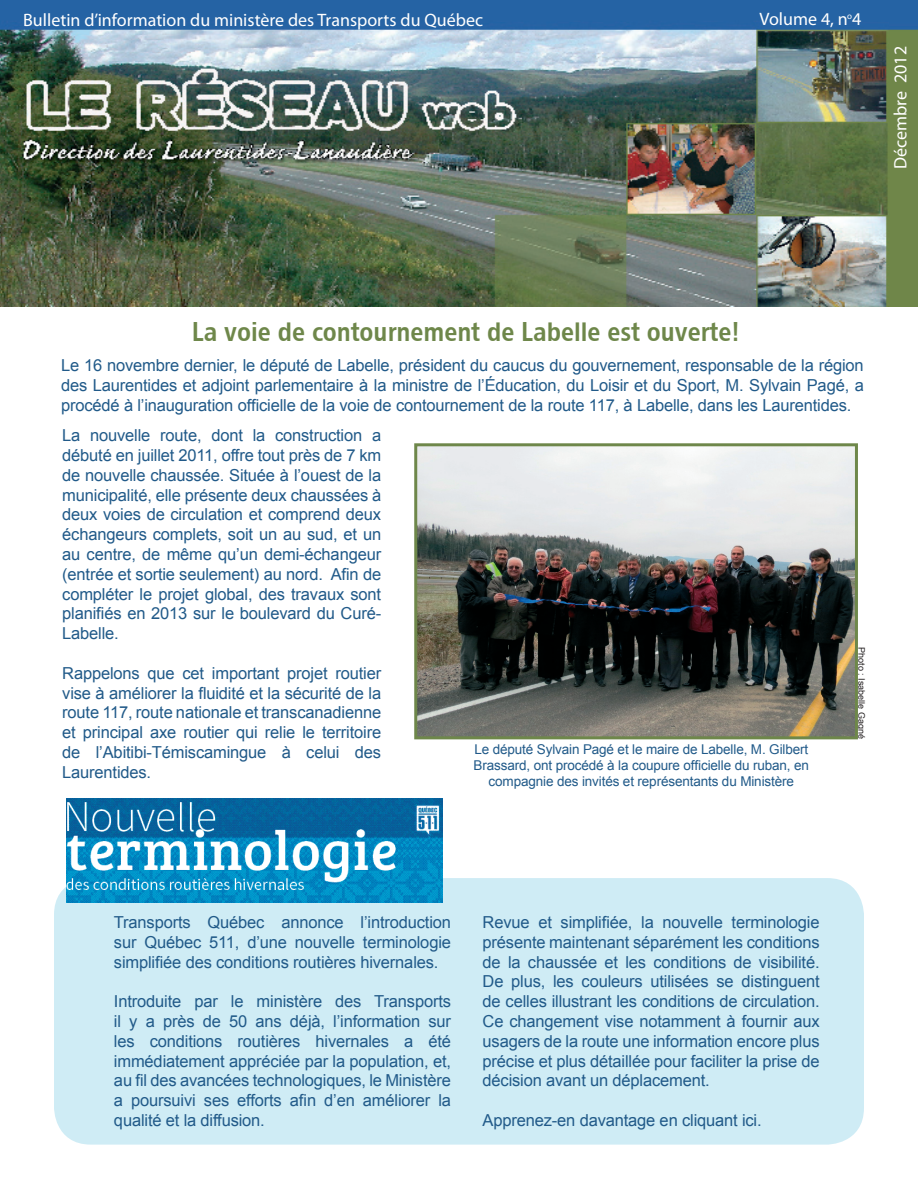
<style>
.page{position:relative;width:918px;height:1188px;background:#fff}
.page>*{position:absolute;margin:0;border:0;box-sizing:border-box;transform-origin:0 0}
.t1{font:27px "Chaloult Cond Demi Gras Normal";color:#6e874a}
.t2{font:18px "Myriad Pro";color:#fff}
.t3{font:16.5px/19.8px "Arial";letter-spacing:-.01em;color:#215a89;text-align:justify}
.t4{font:13.5px/16.2px "Arial";letter-spacing:-.01em;color:#215a89;text-align:center}
.t5{font:9px "Arial";color:#231f20}
</style>
<div class="page">
<div style="left:57px;top:881px;width:804px;height:261px;background:#cfecf5;border-radius:34px"></div>
<div style="left:54px;top:878px;width:810px;height:267px;border:6px solid #009dce;border-radius:34px"></div>
<img style="left:0;top:0;width:918px;height:306px">
<img style="left:67px;top:798px;width:375px;height:104px">
<img style="left:418px;top:447px;width:436px;height:288px">
<div style="left:414px;top:443px;width:444px;height:296px;border:3px solid #6e874a"></div>
<p class="t2" style="left:23px;top:8px;width:461px">Bulletin d’information du ministère des Transports du Québec</p>
<p class="t2" style="left:760px;top:8px;width:103px">Volume 4, n<sup>o</sup>4</p>
<p class="t2" style="left:889px;top:169px;width:124px;rotate:-90deg">Décembre 2012</p>
<h1 class="t1" style="left:192px;top:314px;width:549px">La voie de contournement de Labelle est ouverte!</h1>
<p class="t3" style="left:61px;top:356px;width:804px">Le 16 novembre dernier, le député de Labelle, président du caucus du gouvernement, responsable de la région des Laurentides et adjoint parlementaire à la ministre de l’Éducation, du Loisir et du Sport, M. Sylvain Pagé, a procédé à l’inauguration officielle de la voie de contournement de la route 117, à Labelle, dans les Laurentides.</p>
<p class="t3" style="left:62px;top:426px;width:321px">La nouvelle route, dont la construction a débuté en juillet 2011, offre tout près de 7 km de nouvelle chaussée. Située à l’ouest de la municipalité, elle présente deux chaussées à deux voies de circulation et comprend deux échangeurs complets, soit un au sud, et un au centre, de même qu’un demi-échangeur (entrée et sortie seulement) au nord. Afin de compléter le projet global, des travaux sont planifiés en 2013 sur le boulevard du Curé-Labelle.</p>
<p class="t3" style="left:62px;top:663px;width:320px">Rappelons que cet important projet routier vise à améliorer la fluidité et la sécurité de la route 117, route nationale et transcanadienne et principal axe routier qui relie le territoire de l’Abitibi-Témiscamingue à celui des Laurentides.</p>
<p class="t5" style="left:868px;top:647px;width:93px;rotate:90deg">Photo : Isabelle Gagné</p>
<p class="t4" style="left:474px;top:741px;width:337px">Le député Sylvain Pagé et le maire de Labelle, M. Gilbert<br>Brassard, ont procédé à la coupure officielle du ruban, en compagnie des invités et représentants du Ministère</p>
<p class="t3" style="left:114px;top:912px;width:339px">Transports Québec annonce l’introduction sur Québec 511, d’une nouvelle terminologie simplifiée des conditions routières hivernales.</p>
<p class="t3" style="left:114px;top:992px;width:339px">Introduite par le ministère des Transports il y a près de 50 ans déjà, l’information sur les conditions routières hivernales a été immédiatement appréciée par la population, et, au fil des avancées technologiques, le Ministère a poursuivi ses efforts afin d’en améliorer la qualité et la diffusion.</p>
<p class="t3" style="left:483px;top:912px;width:339px">Revue et simplifiée, la nouvelle terminologie présente maintenant séparément les conditions de la chaussée et les conditions de visibilité.<br>De plus, les couleurs utilisées se distinguent de celles illustrant les conditions de circulation.<br>Ce changement vise notamment à fournir aux usagers de la route une information encore plus précise et plus détaillée pour faciliter la prise de décision avant un déplacement.</p>
<p class="t3" style="left:483px;top:1110px;width:281px">Apprenez-en davantage en cliquant ici.</p>
</div>
